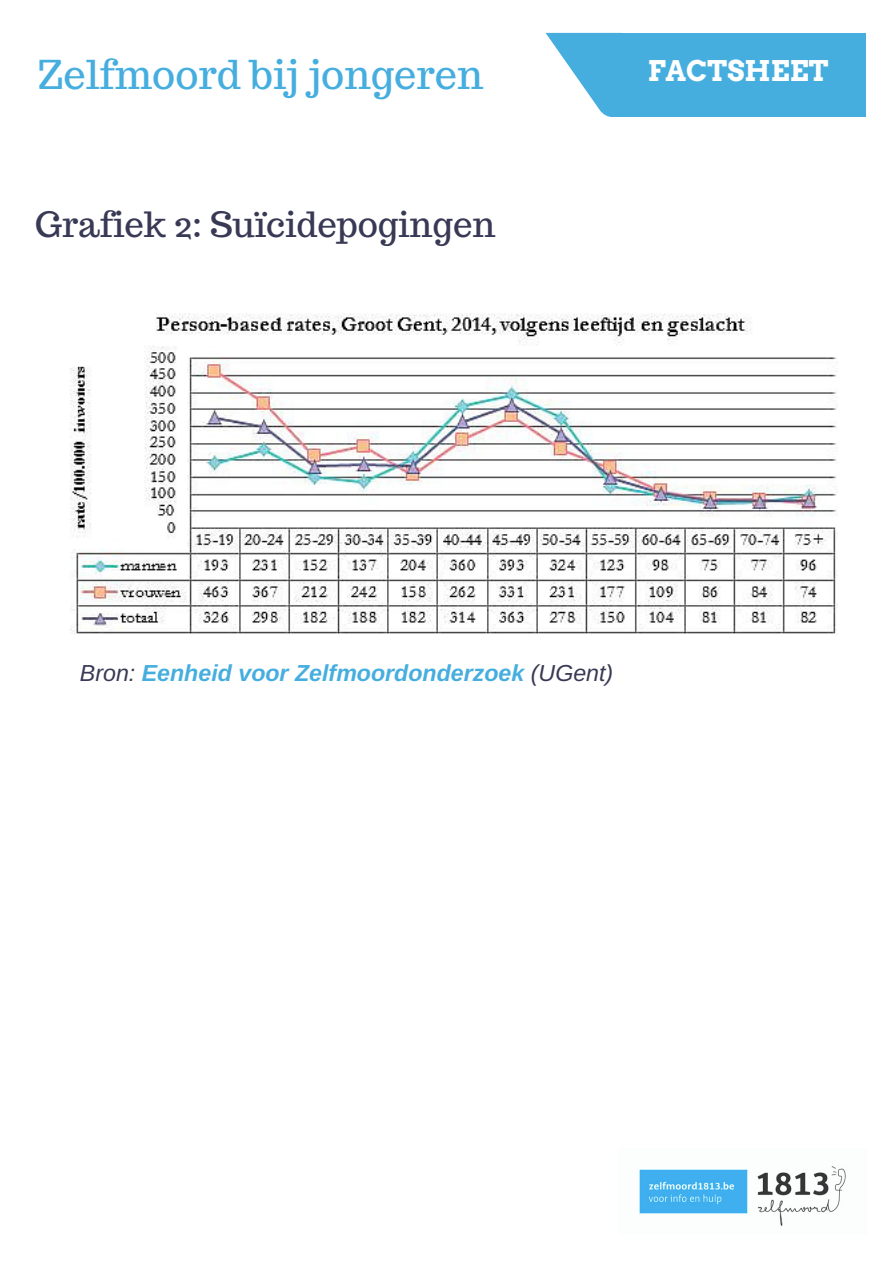
<style>
.page{position:relative;width:894px;height:1263px;background:#fff}
.page>*{position:absolute;margin:0;border:0;box-sizing:border-box;transform-origin:0 0}
.t1{font:39.75px "Trocchi";color:#46aedf}
.t2{font:34.72px "Trocchi";color:#383954}
.t3{font:700 28.28px "Arvo";color:#fff}
.t4{font:italic 700 23.17px "Arimo";color:#46aedf}
.s1{font-weight:400;color:#383954}
</style>
<div class="page">
<img style="left:639px;top:1166px;width:207px;height:60px">
<div style="left:620px;top:33px;width:214px;height:83px;background:#46aedf"></div>
<div style="left:832px;top:33px;width:33px;height:83px;background:#46aedf"></div>
<svg style="left:545px;top:33px;width:75px;height:83px"></svg>
<img style="left:70px;top:313px;width:768px;height:321px">
<h1 class="t1" style="left:37px;top:49px;width:448px">Zelfmoord bij jongeren</h1>
<p class="t3" style="left:647px;top:53px;width:182px">FACTSHEET</p>
<h2 class="t2" style="left:35px;top:202px;width:462px">Grafiek 2: Suïcidepogingen</h2>
<p class="t4" style="left:80px;top:660px;width:534px"><span class="s1">Bron:</span> Eenheid voor Zelfmoordonderzoek <span class="s1">(UGent)</span></p>
</div>
